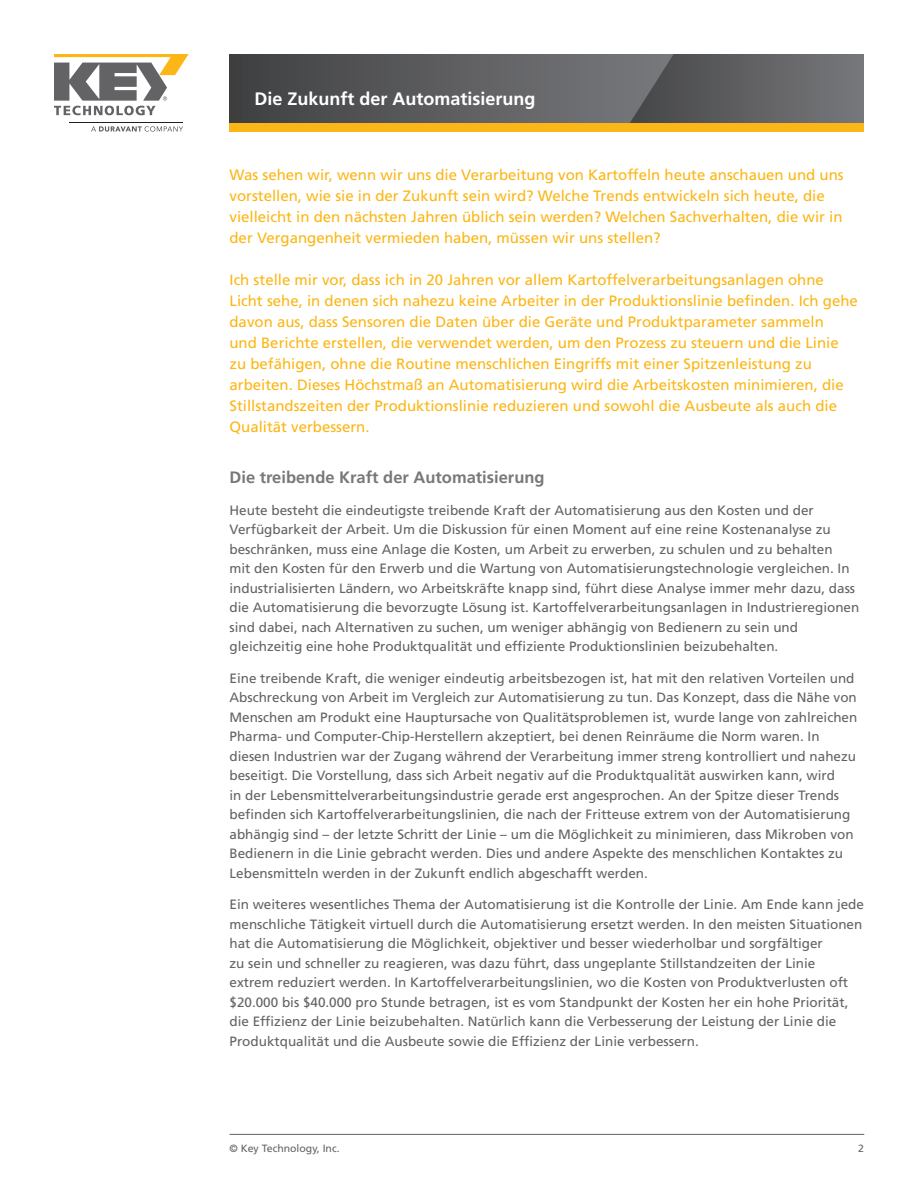
<style>
.page{position:relative;width:918px;height:1188px;background:#fff}
.page>*{position:absolute;margin:0;border:0;box-sizing:border-box;transform-origin:0 0}
.Document_Title__Head{font:700 18px "Frutiger LT Std";color:#fff}
.Main_Body_Text{font:700 16.5px "Frutiger LT Std";color:#76787b}
.Intro_Paragraph{font:15px/21px "Frutiger LT Std";color:#fcb615}
.Main_Body_Text-2{font:13.5px/19.5px "Frutiger LT Std";color:#636366}
.t1{font:10.5px "Frutiger LT Std";color:#636366}
</style>
<div class="page">
<hr style="left:230px;top:1134px;width:634px;height:1px;background:#636366">
<svg style="left:230px;top:54px;width:400px;height:69px;background:#5a5a5c"></svg>
<svg style="left:630px;top:54px;width:234px;height:69px;background:#626366"></svg>
<div style="left:230px;top:123px;width:634px;height:9px;background:#fcb615"></div>
<svg style="left:54px;top:54px;width:135px;height:61px"></svg>
<svg style="left:91px;top:126px;width:92px;height:6px"></svg>
<hr style="left:69px;top:122px;width:114px;height:1px;background:#231f20">
<p class="Document_Title__Head" style="left:255px;top:88px;width:283px">Die Zukunft der Automatisierung</p>
<p class="Intro_Paragraph" style="left:230px;top:165px;width:616px">Was sehen wir, wenn wir uns die Verarbeitung von Kartoffeln heute anschauen und uns vorstellen, wie sie in der Zukunft sein wird? Welche Trends entwickeln sich heute, die vielleicht in den nächsten Jahren üblich sein werden? Welchen Sachverhalten, die wir in der Vergangenheit vermieden haben, müssen wir uns stellen?</p>
<p class="Intro_Paragraph" style="left:230px;top:270px;width:630px">Ich stelle mir vor, dass ich in 20 Jahren vor allem Kartoffelverarbeitungsanlagen ohne Licht sehe, in denen sich nahezu keine Arbeiter in der Produktionslinie befinden. Ich gehe davon aus, dass Sensoren die Daten über die Geräte und Produktparameter sammeln<br>und Berichte erstellen, die verwendet werden, um den Prozess zu steuern und die Linie zu befähigen, ohne die Routine menschlichen Eingriffs mit einer Spitzenleistung zu arbeiten. Dieses Höchstmaß an Automatisierung wird die Arbeitskosten minimieren, die Stillstandszeiten der Produktionslinie reduzieren und sowohl die Ausbeute als auch die Qualität verbessern.</p>
<p class="Main_Body_Text" style="left:230px;top:468px;width:317px">Die treibende Kraft der Automatisierung</p>
<p class="Main_Body_Text-2" style="left:230px;top:501px;width:631px">Heute besteht die eindeutigste treibende Kraft der Automatisierung aus den Kosten und der Verfügbarkeit der Arbeit. Um die Diskussion für einen Moment auf eine reine Kostenanalyse zu beschränken, muss eine Anlage die Kosten, um Arbeit zu erwerben, zu schulen und zu behalten<br>mit den Kosten für den Erwerb und die Wartung von Automatisierungstechnologie vergleichen. In industrialisierten Ländern, wo Arbeitskräfte knapp sind, führt diese Analyse immer mehr dazu, dass die Automatisierung die bevorzugte Lösung ist. Kartoffelverarbeitungsanlagen in Industrieregionen sind dabei, nach Alternativen zu suchen, um weniger abhängig von Bedienern zu sein und gleichzeitig eine hohe Produktqualität und effiziente Produktionslinien beizubehalten.</p>
<p class="Main_Body_Text-2" style="left:230px;top:669px;width:629px">Eine treibende Kraft, die weniger eindeutig arbeitsbezogen ist, hat mit den relativen Vorteilen und Abschreckung von Arbeit im Vergleich zur Automatisierung zu tun. Das Konzept, dass die Nähe von Menschen am Produkt eine Hauptursache von Qualitätsproblemen ist, wurde lange von zahlreichen Pharma- und Computer-Chip-Herstellern akzeptiert, bei denen Reinräume die Norm waren. In diesen Industrien war der Zugang während der Verarbeitung immer streng kontrolliert und nahezu beseitigt. Die Vorstellung, dass sich Arbeit negativ auf die Produktqualität auswirken kann, wird<br>in der Lebensmittelverarbeitungsindustrie gerade erst angesprochen. An der Spitze dieser Trends befinden sich Kartoffelverarbeitungslinien, die nach der Fritteuse extrem von der Automatisierung abhängig sind – der letzte Schritt der Linie – um die Möglichkeit zu minimieren, dass Mikroben von Bedienern in die Linie gebracht werden. Dies und andere Aspekte des menschlichen Kontaktes zu Lebensmitteln werden in der Zukunft endlich abgeschafft werden.</p>
<p class="Main_Body_Text-2" style="left:230px;top:895px;width:636px">Ein weiteres wesentliches Thema der Automatisierung ist die Kontrolle der Linie. Am Ende kann jede menschliche Tätigkeit virtuell durch die Automatisierung ersetzt werden. In den meisten Situationen hat die Automatisierung die Möglichkeit, objektiver und besser wiederholbar und sorgfältiger<br>zu sein und schneller zu reagieren, was dazu führt, dass ungeplante Stillstandzeiten der Linie<br>extrem reduziert werden. In Kartoffelverarbeitungslinien, wo die Kosten von Produktverlusten oft $20.000 bis $40.000 pro Stunde betragen, ist es vom Standpunkt der Kosten her ein hohe Priorität, die Effizienz der Linie beizubehalten. Natürlich kann die Verbesserung der Leistung der Linie die Produktqualität und die Ausbeute sowie die Effizienz der Linie verbessern.</p>
<p class="t1" style="left:230px;top:1142px;width:112px">© Key Technology, Inc.</p>
<p class="t1" style="left:858px;top:1142px;width:7px">2</p>
</div>
